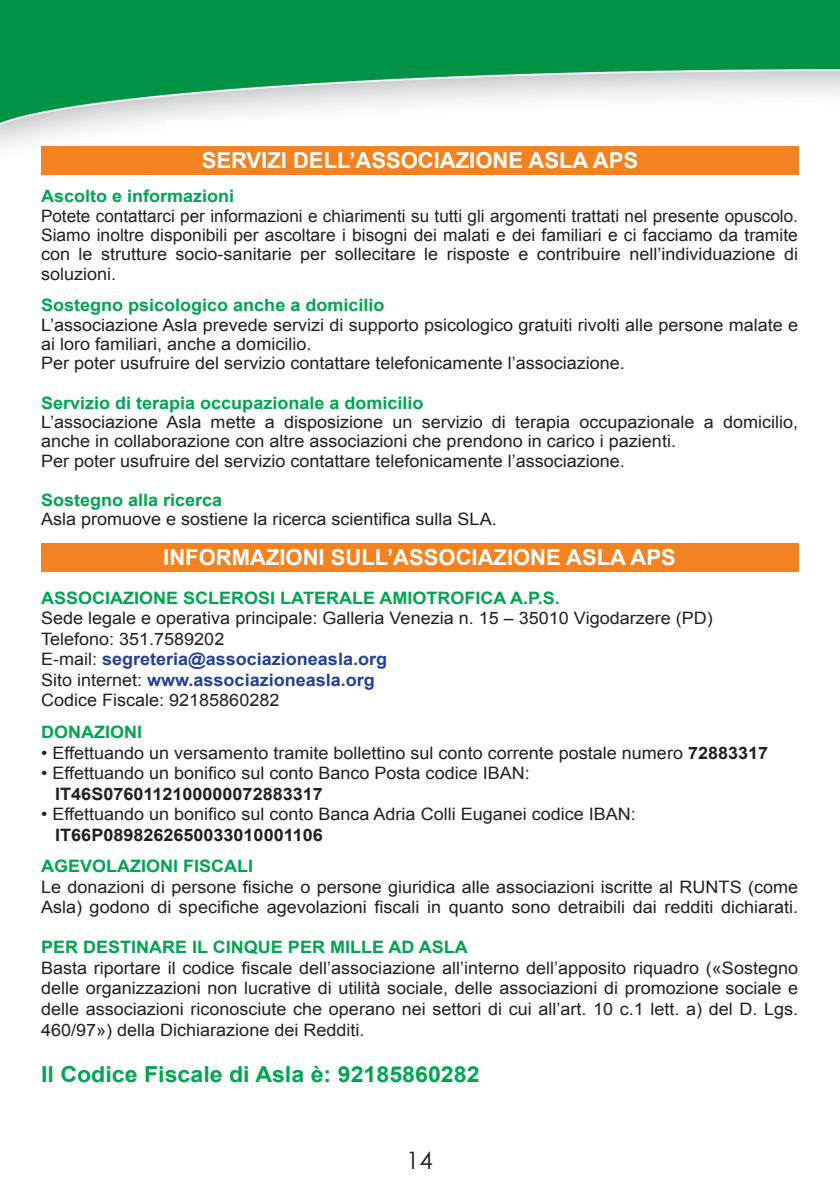
<style>
.page{position:relative;width:840px;height:1191px;background:#fff}
.page>*{position:absolute;margin:0;border:0;box-sizing:border-box;transform-origin:0 0}
.t1{font:24px "Century Gothic";color:#231f20}
.t2{font:700 22px "Arial";color:#fff}
.t3{font:700 22px "Arial";color:#00a54f;scale:1.05 1}
.t4{font:17.2px/20.6px "Arial";color:#231f20;scale:1.05 1}
.t5{font:17.2px/19.4px "Arial";color:#231f20;text-align:justify}
.t6{font:700 17.2px "Arial";color:#00a54f;scale:1.05 1}
.t7{font:700 17.2px "Arial";color:#231f20;scale:1.05 1}
.s1{font-weight:700;color:#223f99}
.s2{font-weight:700}
</style>
<div class="page">
<img style="left:0;top:0;width:839px;height:572px">
<div style="left:41px;top:146px;width:757px;height:28px;background:#f58220"></div>
<div style="left:41px;top:543px;width:757px;height:28px;background:#f58220"></div>
<p class="t2" style="left:201px;top:145px;width:437px">SERVIZI DELL’ASSOCIAZIONE ASLA APS</p>
<p class="t6" style="left:41px;top:185px;width:185px">Ascolto e informazioni</p>
<p class="t5" style="left:41px;top:206px;width:758px">Potete contattarci per informazioni e chiarimenti su tutti gli argomenti trattati nel presente opuscolo.<br>Siamo inoltre disponibili per ascoltare i bisogni dei malati e dei familiari e ci facciamo da tramite con le strutture socio-sanitarie per sollecitare le risposte e contribuire nell’individuazione di soluzioni.</p>
<p class="t6" style="left:41px;top:294px;width:328px">Sostegno psicologico anche a domicilio</p>
<p class="t4" style="left:41px;top:315px;width:722px;line-height:19.4px">L’associazione Asla prevede servizi di supporto psicologico gratuiti rivolti alle persone malate e ai loro familiari, anche a domicilio.<br>Per poter usufruire del servizio contattare telefonicamente l’associazione.</p>
<p class="t6" style="left:41px;top:391px;width:365px">Servizio di terapia occupazionale a domicilio</p>
<p class="t4" style="left:41px;top:412px;width:722px;line-height:19.4px">L’associazione Asla mette a disposizione un servizio di terapia occupazionale a domicilio, anche in collaborazione con altre associazioni che prendono in carico i pazienti.<br>Per poter usufruire del servizio contattare telefonicamente l’associazione.</p>
<p class="t6" style="left:41px;top:488px;width:174px">Sostegno alla ricerca</p>
<p class="t4" style="left:41px;top:509px;width:435px">Asla promuove e sostiene la ricerca scientifica sulla SLA.</p>
<p class="t2" style="left:163px;top:542px;width:514px">INFORMAZIONI SULL’ASSOCIAZIONE ASLA APS</p>
<p class="t6" style="left:41px;top:586px;width:495px">ASSOCIAZIONE SCLEROSI LATERALE AMIOTROFICA A.P.S.</p>
<p class="t4" style="left:41px;top:608px;width:641px">Sede legale e operativa principale: Galleria Venezia n. 15 – 35010 Vigodarzere (PD)<br>Telefono: 351.7589202<br>E-mail: <span class="s1">segreteria@associazioneasla.org<br></span>Sito internet: <span class="s1">www.associazioneasla.org<br></span>Codice Fiscale: 92185860282</p>
<p class="t6" style="left:41px;top:720px;width:98px">DONAZIONI</p>
<p class="t4" style="left:41px;top:742px;width:693px">• Effettuando un versamento tramite bollettino sul conto corrente postale numero <span class="s2">72883317</span></p>
<p class="t4" style="left:41px;top:763px;width:466px">• Effettuando un bonifico sul conto Banco Posta codice IBAN:</p>
<p class="t7" style="left:55px;top:782px;width:256px">IT46S0760112100000072883317</p>
<p class="t4" style="left:41px;top:804px;width:568px">• Effettuando un bonifico sul conto Banca Adria Colli Euganei codice IBAN:</p>
<p class="t7" style="left:55px;top:823px;width:256px">IT66P0898262650033010001106</p>
<p class="t6" style="left:41px;top:854px;width:203px">AGEVOLAZIONI FISCALI</p>
<p class="t4" style="left:41px;top:876px;width:722px">Le donazioni di persone fisiche o persone giuridica alle associazioni iscritte al RUNTS (come<br>Asla) godono di specifiche agevolazioni fiscali in quanto sono detraibili dai redditi dichiarati.</p>
<p class="t6" style="left:41px;top:936px;width:408px">PER DESTINARE IL CINQUE PER MILLE AD ASLA</p>
<p class="t4" style="left:41px;top:957px;width:722px;text-align:justify">Basta riportare il codice fiscale dell’associazione all’interno dell’apposito riquadro («Sostegno delle organizzazioni non lucrative di utilità sociale, delle associazioni di promozione sociale e delle associazioni riconosciute che operano nei settori di cui all’art. 10 c.1 lett. a) del D. Lgs.<br>460/97») della Dichiarazione dei Redditi.</p>
<p class="t3" style="left:41px;top:1060px;width:419px">Il Codice Fiscale di Asla è: 92185860282</p>
<h1 class="t1" style="left:406px;top:1146px;width:28px">14</h1>
</div>
